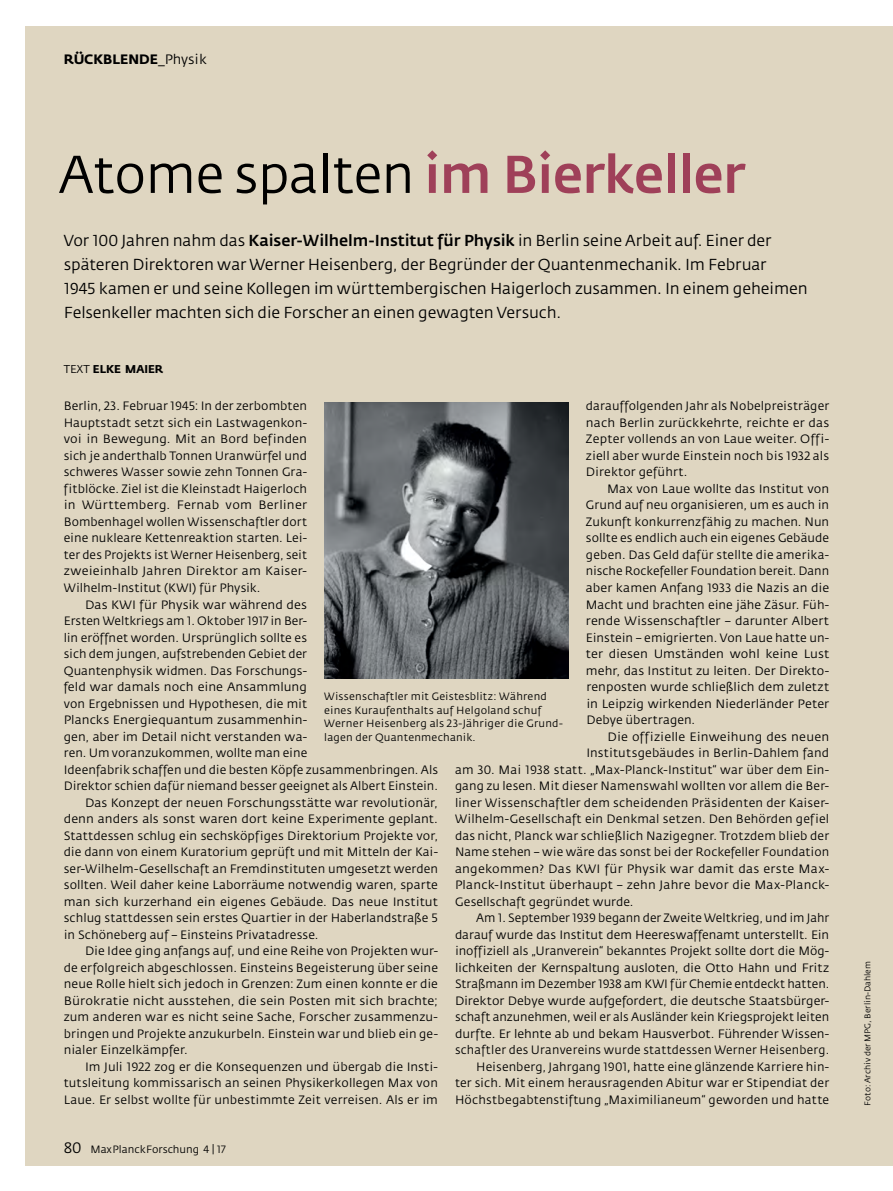
<style>
.page{position:relative;width:893px;height:1191px;background:#fff}
.page>*{position:absolute;margin:0;border:0;box-sizing:border-box;transform-origin:0 0}
.t1{font:52.5px "Fedra Sans";letter-spacing:-.015em;color:#000}
.t2{font:15.75px/24px "Fedra Sans";letter-spacing:-.005em;color:#000}
.t3{font:700 13.5px "Fedra Sans";color:#000}
.t4{font:12px/16.5px "Fedra Sans";letter-spacing:.005em;color:#000;text-align:justify}
.t5{font:12px "Fedra Sans";letter-spacing:.025em;color:#000}
.t6{font:12px "Fedra Sans";letter-spacing:.005em;color:#000;scale:1.04 1}
.t7{font:700 11.25px "Fedra Sans";letter-spacing:-.005em;color:#000}
.t8{font:10.5px/13.5px "Fedra Sans";letter-spacing:.02em;color:#000}
.t9{font:10.5px "Fedra Sans";color:#000}
.t10{font:8.25px "Fedra Sans";color:#000}
.s1{font-weight:400}
.s2{font-weight:500;color:#9f4059}
.s3{font-family:"Fedra Sans Book SC"}
.s4{font-weight:500}
.s5{font-family:"Fedra Sans Book SC";font-size:15px}
</style>
<div class="page">
<div style="left:26px;top:26px;width:867px;height:1139px;background:#dfd6c1"></div>
<img style="left:324px;top:402px;width:245px;height:276px">
<p class="t3" style="left:64px;top:51px;width:144px">RÜCKBLENDE<span class="s1">_Physik</span></p>
<h1 class="t1" style="left:58px;top:147px;width:688px">Atome spalten <span class="s2">im Bierkeller</span></h1>
<p class="t2" style="left:64px;top:228px;width:745px">Vor <span class="s3">100</span> Jahren nahm das <span class="s4">Kaiser-Wilhelm-Institut für Physik</span> in Berlin seine Arbeit auf. Einer der späteren Direktoren war Werner Heisenberg, der Begründer der Quantenmechanik. Im Februar<br><span class="s3">1945</span> kamen er und seine Kollegen im württembergischen Haigerloch zusammen. In einem geheimen Felsenkeller machten sich die Forscher an einen gewagten Versuch.</p>
<p class="t7" style="left:64px;top:362px;width:101px"><span class="s1">TEXT</span> ELKE MAIER</p>
<p class="t4" style="left:64px;top:398px;width:245px">Berlin, <span class="s3">23.</span> Februar <span class="s3">1945</span>: In der zerbombten Hauptstadt setzt sich ein Lastwagenkon&shy;voi in Bewegung. Mit an Bord befinden sich je anderthalb Tonnen Uranwürfel und schweres Wasser sowie zehn Tonnen Gra&shy;fitblöcke. Ziel ist die Kleinstadt Haigerloch in Württemberg. Fernab vom Berliner Bombenhagel wollen Wissenschaftler dort eine nukleare Kettenreaktion starten. Lei&shy;ter des Projekts ist Werner Heisenberg, seit zweieinhalb Jahren Direktor am Kaiser-Wilhelm-Institut (KWI) für Physik.</p>
<p class="t4" style="left:85px;top:596px;width:223px">Das KWI für Physik war während des</p>
<p class="t4" style="left:64px;top:613px;width:245px">Ersten Weltkriegs am <span class="s3">1.</span> Oktober <span class="s3">1917</span> in Ber-</p>
<p class="t4" style="left:64px;top:629px;width:245px">lin eröffnet worden. Ursprünglich sollte es</p>
<p class="t4" style="left:64px;top:646px;width:245px">sich dem jungen, aufstrebenden Gebiet der</p>
<p class="t4" style="left:64px;top:662px;width:245px">Quantenphysik widmen. Das Forschungs-</p>
<p class="t4" style="left:64px;top:679px;width:245px">feld war damals noch eine Ansammlung</p>
<p class="t4" style="left:64px;top:695px;width:245px">von Ergebnissen und Hypothesen, die mit</p>
<p class="t4" style="left:64px;top:712px;width:245px">Plancks Energiequantum zusammenhin-</p>
<p class="t4" style="left:64px;top:728px;width:245px">gen, aber im Detail nicht verstanden wa-</p>
<p class="t4" style="left:64px;top:745px;width:245px">ren. Um voranzukommen, wollte man eine</p>
<p class="t4" style="left:64px;top:761px;width:376px">Ideenfabrik schaffen und die besten Köpfe zusammenbringen. Als</p>
<p class="t4" style="left:64px;top:778px;width:376px">Direktor schien dafür niemand besser geeignet als Albert Einstein.</p>
<p class="t4" style="left:85px;top:794px;width:354px">Das Konzept der neuen Forschungsstätte war revolutionär,</p>
<p class="t4" style="left:64px;top:811px;width:376px">denn anders als sonst waren dort keine Experimente geplant.</p>
<p class="t4" style="left:64px;top:827px;width:376px">Stattdessen schlug ein sechsköpfiges Direktorium Projekte vor,</p>
<p class="t4" style="left:64px;top:844px;width:376px">die dann von einem Kuratorium geprüft und mit Mitteln der Kai-</p>
<p class="t4" style="left:64px;top:860px;width:376px">ser-Wilhelm-Gesellschaft an Fremdinstituten umgesetzt werden</p>
<p class="t4" style="left:64px;top:877px;width:376px">sollten. Weil daher keine Laborräume notwendig waren, sparte</p>
<p class="t4" style="left:64px;top:893px;width:376px">man sich kurzerhand ein eigenes Gebäude. Das neue Institut</p>
<p class="t4" style="left:64px;top:910px;width:376px">schlug stattdessen sein erstes Quartier in der Haberlandstraße <span class="s3">5</span></p>
<p class="t4" style="left:64px;top:926px;width:256px">in Schöneberg auf – Einsteins Privatadresse.</p>
<p class="t4" style="left:85px;top:943px;width:354px">Die Idee ging anfangs auf, und eine Reihe von Projekten wur-</p>
<p class="t4" style="left:64px;top:959px;width:376px">de erfolgreich abgeschlossen. Einsteins Begeisterung über seine</p>
<p class="t4" style="left:64px;top:976px;width:376px">neue Rolle hielt sich jedoch in Grenzen: Zum einen konnte er die</p>
<p class="t6" style="left:64px;top:994px;width:361px">Bürokratie nicht ausstehen, die sein Posten mit sich brachte;</p>
<p class="t4" style="left:64px;top:1009px;width:376px">zum anderen war es nicht seine Sache, Forscher zusammenzu-</p>
<p class="t4" style="left:64px;top:1025px;width:376px">bringen und Projekte anzukurbeln. Einstein war und blieb ein ge-</p>
<p class="t4" style="left:64px;top:1042px;width:125px">nialer Einzelkämpfer.</p>
<p class="t4" style="left:85px;top:1058px;width:354px">Im Juli <span class="s3">1922</span> zog er die Konsequenzen und übergab die Insti-</p>
<p class="t4" style="left:64px;top:1075px;width:376px">tutsleitung kommissarisch an seinen Physikerkollegen Max von</p>
<p class="t4" style="left:64px;top:1091px;width:376px">Laue. Er selbst wollte für unbestimmte Zeit verreisen. Als er im</p>
<p class="t4" style="left:586px;top:398px;width:245px">darauffolgenden Jahr als Nobelpreisträger nach Berlin zurückkehrte, reichte er das Zepter vollends an von Laue weiter. Offi&shy;ziell aber wurde Einstein noch bis <span class="s3">1932</span> als Direktor geführt.</p>
<p class="t4" style="left:586px;top:481px;width:245px;text-indent:21px">Max von Laue wollte das Institut von Grund auf neu organisieren, um es auch in Zukunft konkurrenzfähig zu machen. Nun sollte es endlich auch ein eigenes Gebäude geben. Das Geld dafür stellte die amerika&shy;nische Rockefeller Foundation bereit. Dann aber kamen Anfang <span class="s3">1933</span> die Nazis an die Macht und brachten eine jähe Zäsur. Füh&shy;rende Wissenschaftler – darunter Albert Einstein – emigrierten. Von Laue hatte un&shy;ter diesen Umständen wohl keine Lust mehr, das Institut zu leiten. Der Direkto&shy;renposten wurde schließlich dem zuletzt in Leipzig wirkenden Niederländer Peter Debye übertragen.</p>
<p class="t4" style="left:608px;top:728px;width:223px">Die offizielle Einweihung des neuen</p>
<p class="t4" style="left:586px;top:745px;width:244px">Institutsgebäudes in Berlin-Dahlem fand</p>
<p class="t4" style="left:455px;top:761px;width:376px">am <span class="s3">30.</span> Mai <span class="s3">1938</span> statt. „Max-Planck-Institut“ war über dem Ein-</p>
<p class="t4" style="left:455px;top:778px;width:376px">gang zu lesen. Mit dieser Namenswahl wollten vor allem die Ber-</p>
<p class="t4" style="left:455px;top:794px;width:376px">liner Wissenschaftler dem scheidenden Präsidenten der Kaiser-</p>
<p class="t4" style="left:455px;top:811px;width:376px">Wilhelm-Gesellschaft ein Denkmal setzen. Den Behörden gefiel</p>
<p class="t4" style="left:455px;top:827px;width:376px">das nicht, Planck war schließlich Nazigegner. Trotzdem blieb der</p>
<p class="t4" style="left:455px;top:844px;width:376px">Name stehen – wie wäre das sonst bei der Rockefeller Foundation</p>
<p class="t4" style="left:455px;top:860px;width:376px">angekommen? Das KWI für Physik war damit das erste Max-</p>
<p class="t4" style="left:455px;top:877px;width:376px">Planck-Institut überhaupt – zehn Jahre bevor die Max-Planck-</p>
<p class="t4" style="left:455px;top:893px;width:180px">Gesellschaft gegründet wurde.</p>
<p class="t4" style="left:476px;top:910px;width:354px">Am <span class="s3">1.</span> September <span class="s3">1939</span> begann der Zweite Weltkrieg, und im Jahr</p>
<p class="t4" style="left:455px;top:926px;width:376px">darauf wurde das Institut dem Heereswaffenamt unterstellt. Ein</p>
<p class="t4" style="left:455px;top:943px;width:376px">inoffiziell als „Uranverein“ bekanntes Projekt sollte dort die Mög-</p>
<p class="t4" style="left:455px;top:959px;width:376px">lichkeiten der Kernspaltung ausloten, die Otto Hahn und Fritz</p>
<p class="t4" style="left:455px;top:976px;width:376px">Straßmann im Dezember <span class="s3">1938</span> am KWI für Chemie entdeckt hatten.</p>
<p class="t4" style="left:455px;top:992px;width:376px">Direktor Debye wurde aufgefordert, die deutsche Staatsbürger-</p>
<p class="t4" style="left:455px;top:1009px;width:376px">schaft anzunehmen, weil er als Ausländer kein Kriegsprojekt leiten</p>
<p class="t4" style="left:455px;top:1025px;width:376px">durfte. Er lehnte ab und bekam Hausverbot. Führender Wissen-</p>
<p class="t5" style="left:455px;top:1043px;width:376px">schaftler des Uranvereins wurde stattdessen Werner Heisenberg.</p>
<p class="t4" style="left:476px;top:1058px;width:354px">Heisenberg, Jahrgang <span class="s3">1901,</span> hatte eine glänzende Karriere hin-</p>
<p class="t4" style="left:455px;top:1075px;width:376px">ter sich. Mit einem herausragenden Abitur war er Stipendiat der</p>
<p class="t4" style="left:455px;top:1091px;width:376px">Höchstbegabtenstiftung „Maximilianeum“ geworden und hatte</p>
<p class="t8" style="left:324px;top:690px;width:240px">Wissenschaftler mit Geistesblitz: Während eines Kuraufenthalts auf Helgoland schuf Werner Heisenberg als <span class="s3">23</span>-Jähriger die Grund&shy;lagen der Quantenmechanik.</p>
<p class="t9" style="left:64px;top:1144px;width:163px"><span class="s5">80</span> MaxPlanckForschung <span class="s3">4 | 17</span></p>
<p class="t10" style="left:863px;top:1105px;width:146px;rotate:-90deg">Foto: Archiv der MPG, Berlin-Dahlem</p>
</div>
